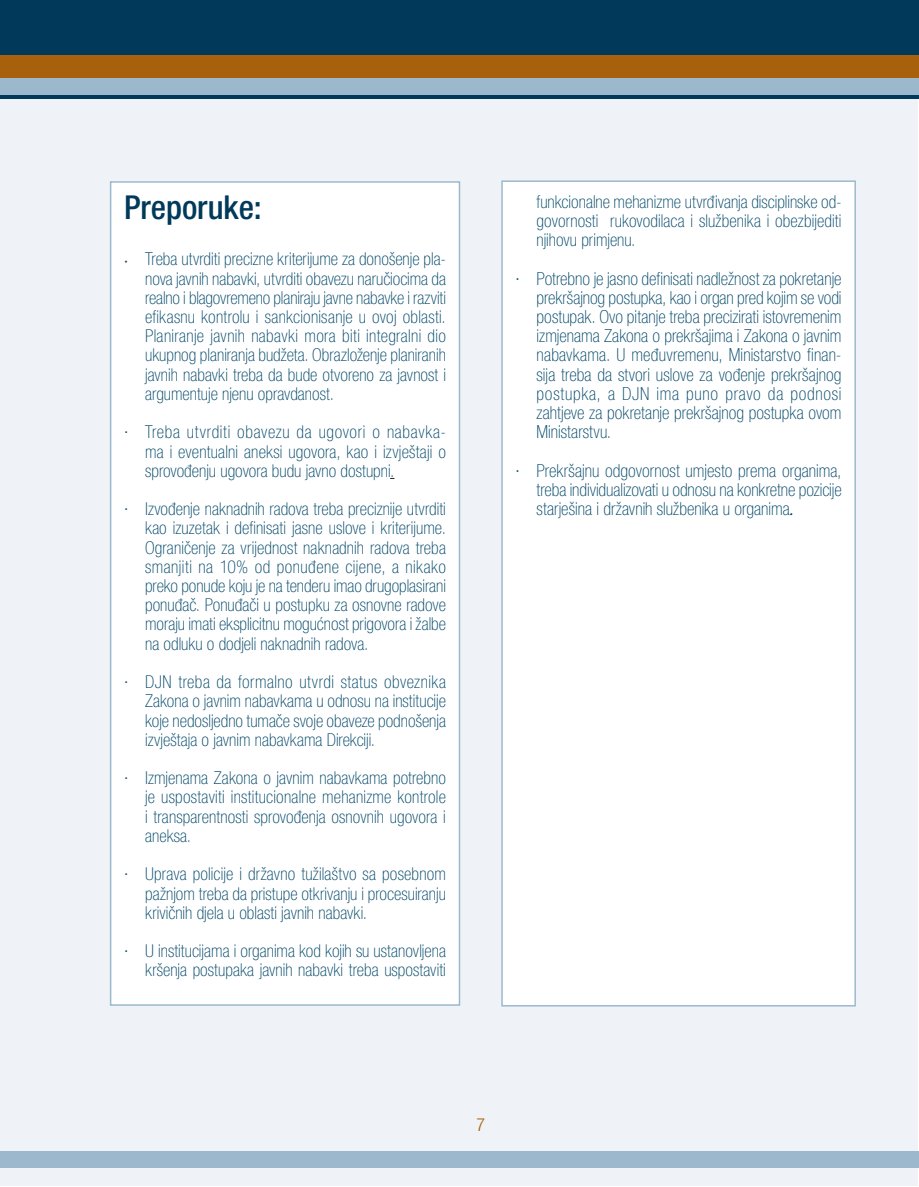
<style>
.page{position:relative;width:919px;height:1187px;background:#fff}
.page>*{position:absolute;margin:0;border:0;box-sizing:border-box;transform-origin:0 0}
.t1{font:500 condensed 33px "Helvetica Neue LT Pro";color:#00395a}
.t2{font:100 condensed 18px/19.2px "Helvetica Neue LT Pro";color:#004768;text-align:justify}
.t3{font:300 condensed 18px "Helvetica Neue LT Pro";color:#a7600c}
.t4{font:100 condensed 17.7px/19.2px "Helvetica Neue LT Pro";color:#004768;text-align:justify}
.s1{font-family:"Garamond Premr Pro";font-weight:400;font-style:italic;font-stretch:normal;font-size:18px;color:#414042}
.s2{font-family:"Garamond Premr Pro";font-weight:400;font-style:italic;font-stretch:normal}
</style>
<div class="page">
<div style="left:0;top:0;width:918px;height:99px;background:#00395a"></div>
<div style="left:0;top:56px;width:918px;height:22px;background:#a7600c"></div>
<div style="left:0;top:78px;width:918px;height:17px;background:#9cb8cd"></div>
<div style="left:1px;top:100px;width:917px;height:1086px;background:#eff3f7"></div>
<div style="left:111px;top:182px;width:348px;height:822px;background:#fff"></div>
<div style="left:110px;top:181px;width:350px;height:824px;border:2px solid #9cb8cd"></div>
<div style="left:502px;top:181px;width:353px;height:824px;background:#fff"></div>
<div style="left:501px;top:180px;width:354px;height:826px;border:2px solid #9cb8cd"></div>
<div style="left:0;top:1151px;width:918px;height:17px;background:#9cb8cd"></div>
<h1 class="t1" style="left:124px;top:188px;width:139px">Preporuke:</h1>
<p class="t4" style="left:145px;top:250px;width:302px;text-indent:-21px"><span class="s1">·</span> Treba utvrditi precizne kriterijume za donošenje pla&shy;nova javnih nabavki, utvrditi obavezu naručiocima da realno i blagovremeno planiraju javne nabavke i razviti efikasnu kontrolu i sankcionisanje u ovoj oblasti.<br>Planiranje javnih nabavki mora biti integralni dio ukupnog planiranja budžeta. Obrazloženje planiranih javnih nabavki treba da bude otvoreno za javnost i argumentuje njenu opravdanost.</p>
<p class="t4" style="left:145px;top:423px;width:302px;text-indent:-21px">· Treba utvrditi obavezu da ugovori o nabavka&shy;ma i eventualni aneksi ugovora, kao i izvještaji o sprovođenju ugovora budu javno dostupni.</p>
<p class="t4" style="left:145px;top:500px;width:302px;text-indent:-21px">· Izvođenje naknadnih radova treba preciznije utvrditi kao izuzetak i definisati jasne uslove i kriterijume.<br>Ograničenje za vrijednost naknadnih radova treba smanjiti na 10% od ponuđene cijene, a nikako preko ponude koju je na tenderu imao drugoplasirani ponuđač. Ponuđači u postupku za osnovne radove moraju imati eksplicitnu mogućnost prigovora i žalbe na odluku o dodjeli naknadnih radova.</p>
<p class="t4" style="left:145px;top:673px;width:302px;text-indent:-21px">· DJN treba da formalno utvrdi status obveznika Zakona o javnim nabavkama u odnosu na institucije koje nedosljedno tumače svoje obaveze podnošenja izvještaja o javnim nabavkama Direkciji.</p>
<p class="t4" style="left:145px;top:769px;width:302px;text-indent:-21px">· Izmjenama Zakona o javnim nabavkama potrebno je uspostaviti institucionalne mehanizme kontrole i transparentnosti sprovođenja osnovnih ugovora i aneksa.</p>
<p class="t4" style="left:145px;top:865px;width:302px;text-indent:-21px">· Uprava policije i državno tužilaštvo sa posebnom pažnjom treba da pristupe otkrivanju i procesuiranju krivičnih djela u oblasti javnih nabavki.</p>
<p class="t4" style="left:124px;top:941px;width:323px;text-align:right">· U institucijama i organima kod kojih su ustanovljena kršenja postupaka javnih nabavki treba uspostaviti</p>
<p class="t4" style="left:536px;top:192px;width:306px">funkcionalne mehanizme utvrđivanja disciplinske od&shy;govornosti rukovodilaca i službenika i obezbijediti njihovu primjenu.</p>
<p class="t2" style="left:536px;top:269px;width:306px;text-indent:-21px">· Potrebno je jasno definisati nadležnost za pokretanje prekršajnog postupka, kao i organ pred kojim se vodi postupak. Ovo pitanje treba precizirati istovremenim izmjenama Zakona o prekršajima i Zakona o javnim nabavkama. U međuvremenu, Ministarstvo finan&shy;sija treba da stvori uslove za vođenje prekršajnog postupka, a DJN ima puno pravo da podnosi zahtjeve za pokretanje prekršajnog postupka ovom Ministarstvu.</p>
<p class="t2" style="left:536px;top:461px;width:306px;text-indent:-21px">· Prekršajnu odgovornost umjesto prema organima, treba individualizovati u odnosu na konkretne pozicije starješina i državnih službenika u organima<span class="s2">.</span></p>
<p class="t3" style="left:476px;top:1114px;width:10px">7</p>
</div>
